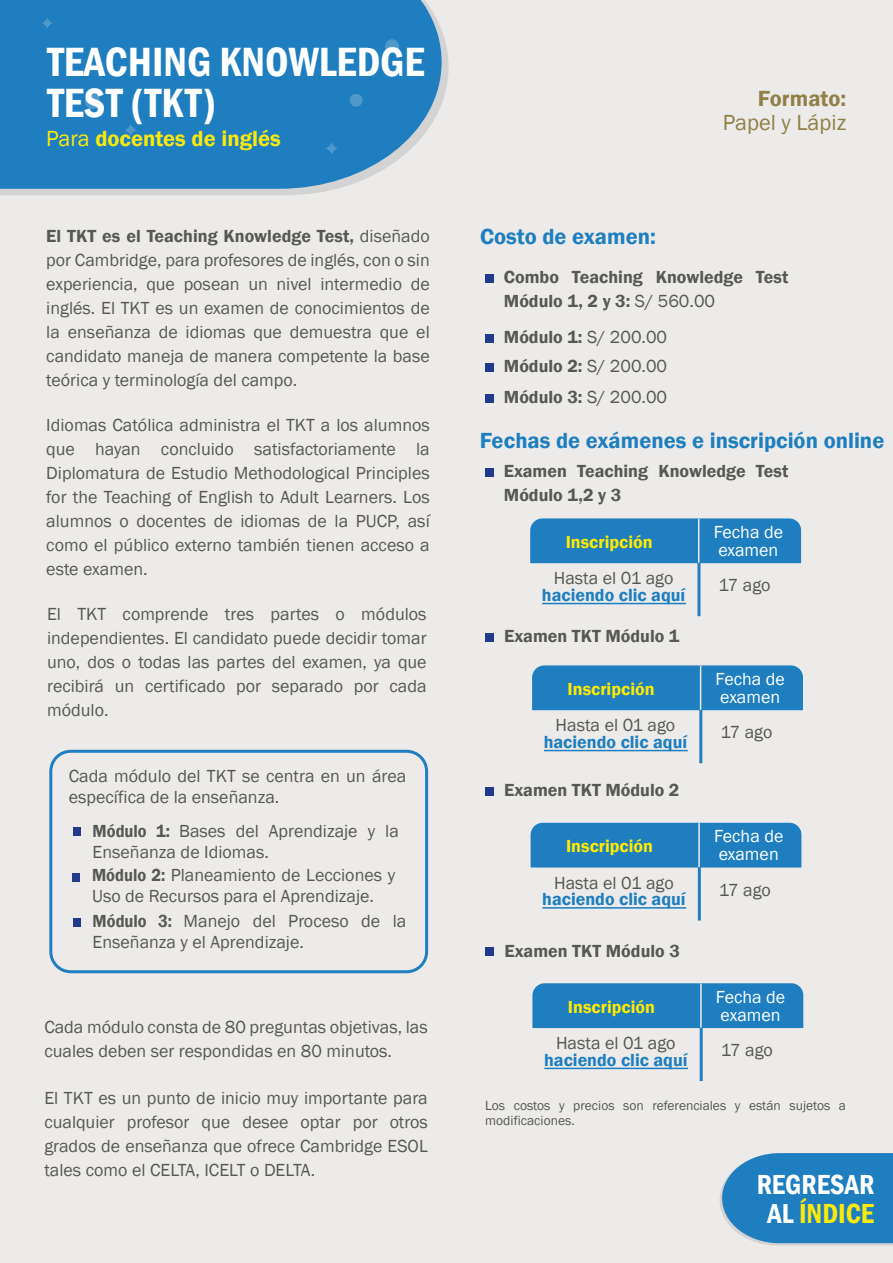
<style>
.page{position:relative;width:893px;height:1263px;background:#ecebea}
.page>*{position:absolute;margin:0;border:0;box-sizing:border-box;transform-origin:0 0}
.t1{font:600 condensed 42px/40.5px "Franklin Gothic";color:#fff}
.t2{font:600 condensed 28.35px/28.8px "Franklin Gothic";color:#fff;text-align:center}
.t3{font:600 22.5px "Franklin Gothic";color:#1e7ec0}
.t4{font:600 22.5px "Franklin Gothic";color:#fbe90d}
.t5{font:22.5px "Franklin Gothic";color:#908047}
.t6{font:600 22.5px "Franklin Gothic";color:#908047}
.t7{font:18px/24px "Franklin Gothic";color:#575756}
.t8{font:600 18px/24px "Franklin Gothic";color:#575756}
.t9{font:600 18px "Franklin Gothic";color:#1e7ec0}
.t10{font:18px/18px "Franklin Gothic";color:#fff}
.t11{font:600 18px "Franklin Gothic";color:#ffeb00}
.t12{font:13.5px/15px "Franklin Gothic";color:#575756}
.s1{font-weight:400}
.s2{font-weight:600}
.s3{color:#fbe90d}
</style>
<div class="page">
<svg style="left:0;top:32px;width:449px;height:163px;fill:#d4d3d3"></svg>
<div style="left:49px;top:750px;width:379px;height:223px;border:3px solid #1e7ec0;border-radius:20px"></div>
<div style="left:73px;top:873px;width:7px;height:8px;background:#22398c"></div>
<div style="left:73px;top:828px;width:8px;height:8px;background:#22398c"></div>
<div style="left:73px;top:919px;width:8px;height:8px;background:#22398c"></div>
<div style="left:0;top:0;width:442px;height:189px;background:#1e7ec0"></div>
<div style="left:85px;top:94px;width:15px;height:15px;background:#5098ca;border-radius:50%"></div>
<div style="left:385px;top:39px;width:14px;height:14px;background:#5098ca;border-radius:50%"></div>
<svg style="left:350px;top:94px;width:13px;height:13px"></svg>
<svg style="left:326px;top:142px;width:12px;height:12px"></svg>
<svg style="left:125px;top:124px;width:12px;height:12px"></svg>
<svg style="left:42px;top:18px;width:11px;height:11px"></svg>
<div style="left:485px;top:274px;width:8px;height:8px;background:#22398c"></div>
<div style="left:485px;top:334px;width:8px;height:8px;background:#22398c"></div>
<div style="left:485px;top:468px;width:8px;height:8px;background:#22398c"></div>
<div style="left:485px;top:363px;width:8px;height:9px;background:#22398c"></div>
<div style="left:485px;top:394px;width:8px;height:8px;background:#22398c"></div>
<svg style="left:720px;top:1153px;width:173px;height:92px;background:#3288c3"></svg>
<div style="left:530px;top:518px;width:271px;height:45px;background:#1e7ec0"></div>
<hr style="left:697px;top:519px;width:3px;height:97px;background:#1e7ec0">
<hr style="left:698px;top:519px;width:1px;height:44px;background:#ecebea">
<hr style="left:542px;top:603px;width:144px;height:1px;background:#1e7ec0">
<div style="left:485px;top:633px;width:9px;height:8px;background:#22398c"></div>
<div style="left:532px;top:665px;width:271px;height:45px;background:#1e7ec0"></div>
<hr style="left:699px;top:666px;width:3px;height:97px;background:#1e7ec0">
<hr style="left:700px;top:666px;width:1px;height:44px;background:#ecebea">
<hr style="left:544px;top:750px;width:144px;height:1px;background:#1e7ec0">
<div style="left:485px;top:787px;width:9px;height:8px;background:#22398c"></div>
<div style="left:531px;top:823px;width:270px;height:44px;background:#1e7ec0"></div>
<hr style="left:698px;top:823px;width:3px;height:97px;background:#1e7ec0">
<hr style="left:698px;top:823px;width:2px;height:44px;background:#ecebea">
<hr style="left:542px;top:907px;width:144px;height:2px;background:#1e7ec0">
<div style="left:486px;top:948px;width:8px;height:8px;background:#22398c"></div>
<div style="left:532px;top:983px;width:271px;height:45px;background:#1e7ec0"></div>
<hr style="left:700px;top:984px;width:3px;height:97px;background:#1e7ec0">
<hr style="left:700px;top:984px;width:2px;height:44px;background:#ecebea">
<hr style="left:544px;top:1068px;width:144px;height:1px;background:#1e7ec0">
<h1 class="t1" style="left:47px;top:41px;width:379px">TEACHING KNOWLEDGE<br>TEST (TKT)</h1>
<p class="t4" style="left:46px;top:124px;width:236px"><span class="s1">Para</span> docentes de inglés</p>
<p class="t7" style="left:46px;top:225px;width:385px;text-align:justify"><span class="s2">El TKT es el Teaching Knowledge Test,</span> diseñado por Cambridge, para profesores de inglés, con o sin experiencia, que posean un nivel intermedio de inglés. El TKT es un examen de conocimientos de la enseñanza de idiomas que demuestra que el candidato maneja de manera competente la base teórica y terminología del campo.</p>
<p class="t7" style="left:46px;top:413px;width:385px;text-align:justify">Idiomas Católica administra el TKT a los alumnos que hayan concluido satisfactoriamente la Diplomatura de Estudio Methodological Principles for the Teaching of English to Adult Learners. Los alumnos o docentes de idiomas de la PUCP, así como el público externo también tienen acceso a este examen.</p>
<p class="t7" style="left:47px;top:602px;width:381px;text-align:justify">El TKT comprende tres partes o módulos independientes. El candidato puede decidir tomar uno, dos o todas las partes del examen, ya que recibirá un certificado por separado por cada módulo.</p>
<p class="t7" style="left:69px;top:766px;width:339px;line-height:21px">Cada módulo del TKT se centra en un área específica de la enseñanza.</p>
<p class="t7" style="left:93px;top:821px;width:308px;line-height:21px"><span class="s2">Módulo 1:</span> Bases del Aprendizaje y la<br>Enseñanza de Idiomas.</p>
<p class="t7" style="left:92px;top:865px;width:305px;line-height:21px"><span class="s2">Módulo 2:</span> Planeamiento de Lecciones y<br>Uso de Recursos para el Aprendizaje.</p>
<p class="t7" style="left:93px;top:911px;width:315px;line-height:21px"><span class="s2">Módulo 3:</span> Manejo del Proceso de la<br>Enseñanza y el Aprendizaje.</p>
<p class="t7" style="left:44px;top:1015px;width:385px">Cada módulo consta de 80 preguntas objetivas, las cuales deben ser respondidas en 80 minutos.</p>
<p class="t7" style="left:44px;top:1086px;width:385px;text-align:justify">El TKT es un punto de inicio muy importante para cualquier profesor que desee optar por otros grados de enseñanza que ofrece Cambridge ESOL tales como el CELTA, ICELT o DELTA.</p>
<p class="t3" style="left:480px;top:223px;width:177px">Costo de examen:</p>
<p class="t6" style="left:758px;top:85px;width:90px">Formato:</p>
<p class="t5" style="left:723px;top:108px;width:125px">Papel y Lápiz</p>
<p class="t8" style="left:504px;top:265px;width:286px">Combo Teaching Knowledge Test<br>Módulo 1, 2 y 3: <span class="s1">S/ 560.00</span></p>
<p class="t8" style="left:504px;top:325px;width:165px">Módulo 1: <span class="s1">S/ 200.00</span></p>
<p class="t8" style="left:504px;top:351px;width:165px;line-height:30.5px">Módulo 2: <span class="s1">S/ 200.00<br></span>Módulo 3: <span class="s1">S/ 200.00</span></p>
<p class="t3" style="left:480px;top:427px;width:406px">Fechas de exámenes e inscripción online</p>
<p class="t8" style="left:504px;top:459px;width:286px">Examen Teaching Knowledge Test<br>Módulo 1,2 y 3</p>
<p class="t11" style="left:566px;top:531px;width:89px">Inscripción</p>
<p class="t7" style="left:554px;top:567px;width:121px">Hasta el 01 ago</p>
<p class="t9" style="left:542px;top:584px;width:145px">haciendo clic aquí</p>
<p class="t8" style="left:504px;top:624px;width:177px">Examen TKT Módulo 1</p>
<p class="t11" style="left:568px;top:678px;width:89px">Inscripción</p>
<p class="t7" style="left:556px;top:714px;width:121px">Hasta el 01 ago</p>
<p class="t9" style="left:544px;top:731px;width:145px">haciendo clic aquí</p>
<p class="t8" style="left:504px;top:778px;width:177px">Examen TKT Módulo 2</p>
<p class="t11" style="left:566px;top:835px;width:89px">Inscripción</p>
<p class="t7" style="left:554px;top:871px;width:121px">Hasta el 01 ago</p>
<p class="t9" style="left:542px;top:888px;width:145px">haciendo clic aquí</p>
<p class="t8" style="left:505px;top:939px;width:177px">Examen TKT Módulo 3</p>
<p class="t11" style="left:568px;top:995px;width:89px">Inscripción</p>
<p class="t7" style="left:556px;top:1032px;width:121px">Hasta el 01 ago</p>
<p class="t9" style="left:544px;top:1049px;width:145px">haciendo clic aquí</p>
<p class="t10" style="left:714px;top:523px;width:71px">Fecha de examen</p>
<p class="t7" style="left:718px;top:574px;width:54px">17 ago</p>
<p class="t10" style="left:716px;top:670px;width:71px">Fecha de examen</p>
<p class="t7" style="left:720px;top:721px;width:54px">17 ago</p>
<p class="t10" style="left:714px;top:827px;width:71px">Fecha de examen</p>
<p class="t7" style="left:719px;top:878px;width:54px">17 ago</p>
<p class="t10" style="left:716px;top:988px;width:71px">Fecha de examen</p>
<p class="t7" style="left:721px;top:1038px;width:54px">17 ago</p>
<p class="t12" style="left:485px;top:1098px;width:362px">Los costos y precios son referenciales y están sujetos a modificaciones.</p>
<h2 class="t2" style="left:757px;top:1170px;width:119px">REGRESAR<br>AL <span class="s3">ÍNDICE</span></h2>
</div>
